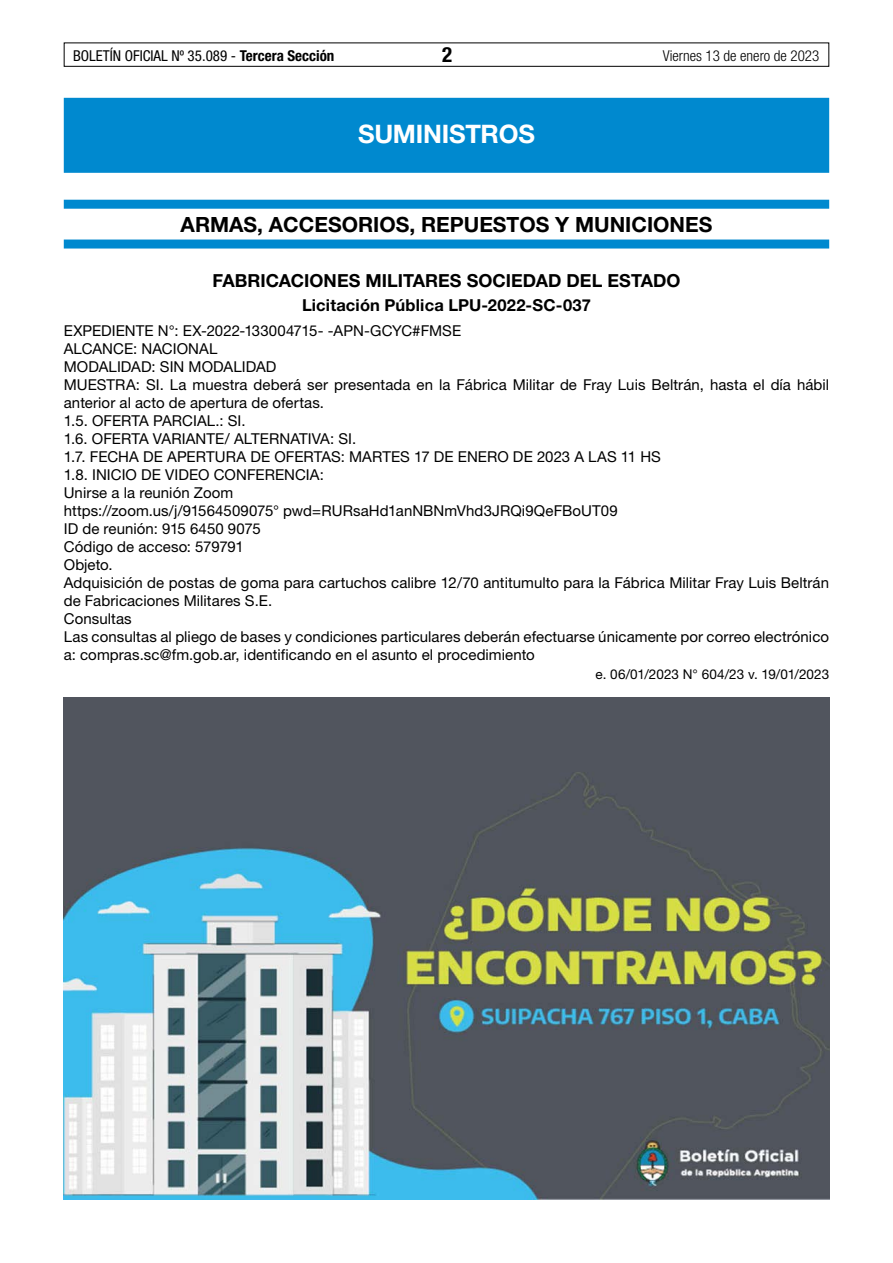
<style>
.page{position:relative;width:893px;height:1263px;background:#fff}
.page>*{position:absolute;margin:0;border:0;box-sizing:border-box;transform-origin:0 0}
.t1{font:700 25.5px "Helvetica Neue LT Std";letter-spacing:-.01em;color:#fff}
.t2{font:700 21px "Helvetica Neue LT Std";color:#000}
.t3{font:700 condensed 21px "Helvetica Neue LT Std";color:#000}
.t4{font:700 18px "Helvetica Neue LT Std";letter-spacing:.005em;color:#000}
.t5{font:700 16.5px "Helvetica Neue LT Std";letter-spacing:.01em;color:#000}
.t6{font:15px/18px "Helvetica Neue LT Std";letter-spacing:.005em;color:#000}
.t7{font:condensed 15px "Helvetica Neue LT Std";color:#000}
.t8{font:300 condensed 15px "Helvetica Neue LT Std";color:#000}
.t9{font:13.5px "Helvetica Neue LT Std";letter-spacing:-.005em;color:#000}
.s1{font-weight:700}
</style>
<div class="page">
<div style="left:64px;top:43px;width:765px;height:24px;border:1px solid #000"></div>
<div style="left:64px;top:98px;width:765px;height:75px;background:#0089cf"></div>
<div style="left:64px;top:200px;width:765px;height:9px;background:#0089cf"></div>
<div style="left:64px;top:240px;width:765px;height:9px;background:#0089cf"></div>
<img style="left:64px;top:697px;width:765px;height:502px">
<p class="t7" style="left:73px;top:47px;width:263px">BOLETÍN OFICIAL Nº 35.089 - <span class="s1">Tercera Sección</span></p>
<h2 class="t3" style="left:442px;top:42px;width:12px">2</h2>
<p class="t8" style="left:663px;top:47px;width:158px">Viernes 13 de enero de 2023</p>
<h1 class="t1" style="left:358px;top:118px;width:178px">SUMINISTROS</h1>
<h2 class="t2" style="left:181px;top:212px;width:533px">ARMAS, ACCESORIOS, REPUESTOS Y MUNICIONES</h2>
<p class="t4" style="left:212px;top:270px;width:469px">FABRICACIONES MILITARES SOCIEDAD DEL ESTADO</p>
<p class="t5" style="left:302px;top:295px;width:290px">Licitación Pública LPU-2022-SC-037</p>
<p class="t6" style="left:64px;top:321px;width:767px">EXPEDIENTE N°: EX-2022-133004715- -APN-GCYC#FMSE<br>ALCANCE: NACIONAL<br>MODALIDAD: SIN MODALIDAD<br>MUESTRA: SI. La muestra deberá ser presentada en la Fábrica Militar de Fray Luis Beltrán, hasta el día hábil anterior al acto de apertura de ofertas.<br>1.5. OFERTA PARCIAL.: SI.<br>1.6. OFERTA VARIANTE/ ALTERNATIVA: SI.<br>1.7. FECHA DE APERTURA DE OFERTAS: MARTES 17 DE ENERO DE 2023 A LAS 11 HS<br>1.8. INICIO DE VIDEO CONFERENCIA:<br>Unirse a la reunión Zoom<br>https://zoom.us/j/91564509075° pwd=RURsaHd1anNBNmVhd3JRQi9QeFBoUT09<br>ID de reunión: 915 6450 9075<br>Código de acceso: 579791<br>Objeto.<br>Adquisición de postas de goma para cartuchos calibre 12/70 antitumulto para la Fábrica Militar Fray Luis Beltrán de Fabricaciones Militares S.E.<br>Consultas<br>Las consultas al pliego de bases y condiciones particulares deberán efectuarse únicamente por correo electrónico a: compras.sc@fm.gob.ar, identificando en el asunto el procedimiento</p>
<p class="t9" style="left:596px;top:666px;width:235px">e. 06/01/2023 N° 604/23 v. 19/01/2023</p>
</div>
